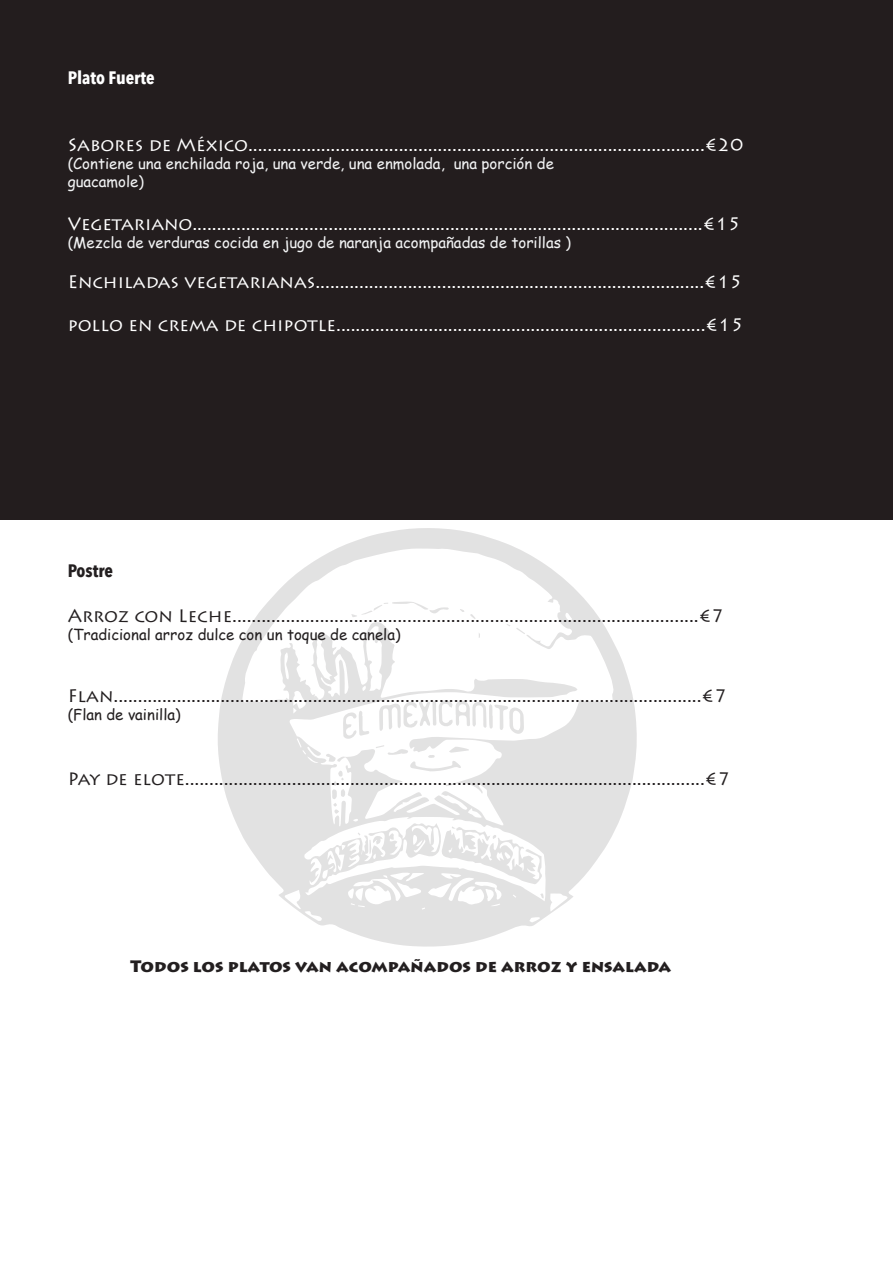
<style>
.page{position:relative;width:893px;height:1263px;background:#fff}
.page>*{position:absolute;margin:0;border:0;box-sizing:border-box;transform-origin:0 0}
.t1{font:18px "Lithos Pro";color:#fff}
.t2{font:18px "Lithos Pro";color:#231f20}
.t3{font:700 18px "Avenir Next Condensed";color:#fff}
.t4{font:700 18px "Avenir Next Condensed";color:#231f20}
.t5{font:900 16.5px "Lithos Pro";color:#231f20}
.t6{font:15px/18px "Comic Sans MS";color:#f2f3f4}
.t7{font:15px "Comic Sans MS";color:#231f20}
</style>
<div class="page">
<div style="left:0;top:0;width:893px;height:520px;background:#231d1e"></div>
<svg style="left:218px;top:528px;width:419px;height:418px"></svg>
<svg style="left:343px;top:711px;width:26px;height:29px"></svg>
<svg style="left:379px;top:698px;width:145px;height:38px"></svg>
<svg style="left:326px;top:754px;width:10px;height:8px"></svg>
<svg style="left:516px;top:627px;width:9px;height:7px"></svg>
<svg style="left:470px;top:614px;width:6px;height:5px"></svg>
<svg style="left:376px;top:745px;width:93px;height:26px"></svg>
<svg style="left:479px;top:632px;width:2px;height:6px"></svg>
<svg style="left:460px;top:609px;width:4px;height:3px"></svg>
<svg style="left:332px;top:771px;width:13px;height:43px"></svg>
<svg style="left:351px;top:601px;width:98px;height:16px"></svg>
<svg style="left:369px;top:836px;width:14px;height:18px"></svg>
<svg style="left:540px;top:893px;width:4px;height:6px"></svg>
<svg style="left:441px;top:826px;width:102px;height:58px"></svg>
<p class="t3" style="left:68px;top:67px;width:88px">Plato Fuerte</p>
<p class="t1" style="left:68px;top:134px;width:677px">Sabores de México..............................................................................................€20</p>
<p class="t6" style="left:68px;top:154px;width:488px">(Contiene una enchilada roja, una verde, una enmolada, una porción de guacamole)</p>
<p class="t1" style="left:68px;top:213px;width:675px">Vegetariano.........................................................................................................€15</p>
<p class="t6" style="left:68px;top:233px;width:505px">(Mezcla de verduras cocida en jugo de naranja acompañadas de torillas )</p>
<p class="t1" style="left:68px;top:271px;width:676px">Enchiladas vegetarianas................................................................................€15</p>
<p class="t1" style="left:68px;top:314px;width:677px">pollo en crema de chipotle............................................................................€15</p>
<p class="t4" style="left:68px;top:560px;width:47px">Postre</p>
<p class="t2" style="left:68px;top:606px;width:658px">Arroz con Leche................................................................................................€7</p>
<p class="t7" style="left:68px;top:624px;width:334px">(Tradicional arroz dulce con un toque de canela)</p>
<p class="t2" style="left:68px;top:685px;width:661px">Flan.........................................................................................................................€7</p>
<p class="t7" style="left:68px;top:703px;width:114px">(Flan de vainilla)</p>
<p class="t2" style="left:68px;top:768px;width:664px">Pay de elote...........................................................................................................€7</p>
<p class="t5" style="left:130px;top:956px;width:542px">Todos los platos van acompañados de arroz y ensalada</p>
</div>
